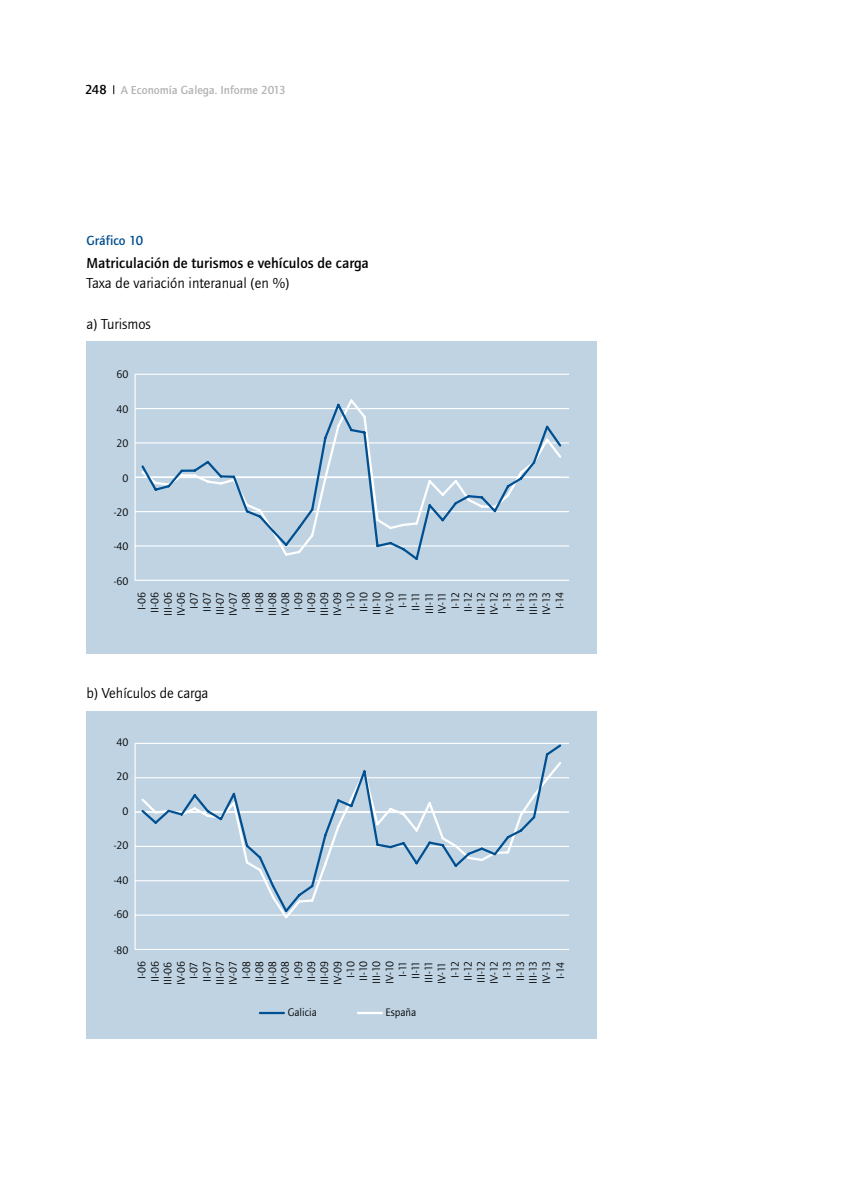
<style>
.page{position:relative;width:851px;height:1191px;background:#fff}
.page>*{position:absolute;margin:0;border:0;box-sizing:border-box;transform-origin:0 0}
.t1{font:15px "Foundry Journal";color:#000}
.t2{font:500 15px "Foundry Journal";color:#000}
.t3{font:500 13.5px "Foundry Journal";color:#004f90}
.t4{font:500 12px "Foundry Journal";color:#b1b2b3}
.t5{font:11.25px/13px "Foundry Journal";color:#000}
.s1{font-size:13.5px;color:#000}
</style>
<div class="page">
<div style="left:86px;top:342px;width:511px;height:312px;background:#bfd3e3"></div>
<hr style="left:134px;top:374px;width:2px;height:206px;background:#fff">
<hr style="left:135px;top:580px;width:434px;height:1px;background:#fff">
<hr style="left:135px;top:545px;width:434px;height:1px;background:#fff">
<hr style="left:135px;top:511px;width:434px;height:1px;background:#fff">
<hr style="left:135px;top:476px;width:434px;height:2px;background:#fff">
<hr style="left:135px;top:442px;width:434px;height:1px;background:#fff">
<hr style="left:135px;top:408px;width:434px;height:1px;background:#fff">
<hr style="left:135px;top:374px;width:434px;height:1px;background:#fff">
<svg style="left:139px;top:402px;width:424px;height:158px"></svg>
<div style="left:86px;top:711px;width:511px;height:327px;background:#bfd3e3"></div>
<hr style="left:142px;top:811px;width:427px;height:2px;background:#fff">
<hr style="left:134px;top:743px;width:2px;height:206px;background:#fff">
<hr style="left:135px;top:949px;width:434px;height:1px;background:#fff">
<hr style="left:135px;top:914px;width:434px;height:1px;background:#fff">
<hr style="left:135px;top:880px;width:434px;height:1px;background:#fff">
<hr style="left:135px;top:846px;width:434px;height:1px;background:#fff">
<hr style="left:135px;top:811px;width:425px;height:2px;background:#fff">
<hr style="left:135px;top:777px;width:434px;height:1px;background:#fff">
<hr style="left:135px;top:743px;width:434px;height:1px;background:#fff">
<svg style="left:139px;top:742px;width:424px;height:273px"></svg>
<p class="t4" style="left:85px;top:83px;width:202px"><span class="s1">248</span> A Economía Galega. Informe 2013</p>
<p class="t3" style="left:86px;top:233px;width:58px">Gráfico 10</p>
<h1 class="t2" style="left:86px;top:254px;width:284px">Matriculación de turismos e vehículos de carga</h1>
<h1 class="t1" style="left:86px;top:275px;width:204px">Taxa de variación interanual (en %)</h1>
<h1 class="t1" style="left:86px;top:315px;width:66px">a) Turismos</h1>
<p class="t5" style="left:116px;top:368px;width:13px">60</p>
<p class="t5" style="left:116px;top:403px;width:13px">40</p>
<p class="t5" style="left:116px;top:437px;width:13px">20</p>
<p class="t5" style="left:122px;top:471px;width:7px">0</p>
<p class="t5" style="left:114px;top:506px;width:16px">-20</p>
<p class="t5" style="left:114px;top:540px;width:16px">-40</p>
<p class="t5" style="left:114px;top:574px;width:16px">-60</p>
<p class="t5" style="left:344px;top:609px;width:19px;rotate:-90deg">I-10</p>
<p class="t5" style="left:357px;top:612px;width:22px;rotate:-90deg">II-10</p>
<p class="t5" style="left:370px;top:615px;width:25px;rotate:-90deg">III-10</p>
<p class="t5" style="left:383px;top:615px;width:25px;rotate:-90deg">IV-10</p>
<p class="t5" style="left:553px;top:609px;width:18px;rotate:-90deg">I-14</p>
<p class="t5" style="left:135px;top:613px;width:22px;rotate:-90deg">I-06<br>II-06</p>
<p class="t5" style="left:162px;top:616px;width:25px;rotate:-90deg">III-06<br>IV-06</p>
<p class="t5" style="left:292px;top:613px;width:22px;rotate:-90deg">I-09<br>II-09</p>
<p class="t5" style="left:318px;top:616px;width:25px;rotate:-90deg">III-09<br>IV-09</p>
<p class="t5" style="left:227px;top:615px;width:25px;text-align:justify;rotate:-90deg">IV-07<br>I-08<br>II-08</p>
<p class="t5" style="left:266px;top:616px;width:25px;rotate:-90deg">III-08<br>IV-08</p>
<p class="t5" style="left:188px;top:609px;width:19px;rotate:-90deg">I-07</p>
<p class="t5" style="left:201px;top:612px;width:22px;rotate:-90deg">II-07</p>
<p class="t5" style="left:214px;top:615px;width:25px;rotate:-90deg">III-07</p>
<p class="t5" style="left:449px;top:608px;width:18px;rotate:-90deg">I-12</p>
<p class="t5" style="left:461px;top:611px;width:21px;rotate:-90deg">II-12</p>
<p class="t5" style="left:474px;top:614px;width:24px;rotate:-90deg">III-12</p>
<p class="t5" style="left:488px;top:615px;width:24px;rotate:-90deg">IV-12</p>
<p class="t5" style="left:501px;top:609px;width:18px;rotate:-90deg">I-13</p>
<p class="t5" style="left:514px;top:612px;width:21px;rotate:-90deg">II-13</p>
<p class="t5" style="left:527px;top:615px;width:24px;rotate:-90deg">III-13</p>
<p class="t5" style="left:540px;top:615px;width:24px;rotate:-90deg">IV-13</p>
<p class="t5" style="left:396px;top:608px;width:17px;rotate:-90deg">I-11</p>
<p class="t5" style="left:409px;top:611px;width:20px;rotate:-90deg">II-11</p>
<p class="t5" style="left:423px;top:614px;width:23px;rotate:-90deg">III-11</p>
<p class="t5" style="left:435px;top:614px;width:23px;rotate:-90deg">IV-11</p>
<h1 class="t1" style="left:86px;top:684px;width:124px">b) Vehículos de carga</h1>
<p class="t5" style="left:116px;top:736px;width:13px">40</p>
<p class="t5" style="left:116px;top:770px;width:13px">20</p>
<p class="t5" style="left:122px;top:804px;width:7px">0</p>
<p class="t5" style="left:114px;top:839px;width:16px">-20</p>
<p class="t5" style="left:114px;top:873px;width:16px">-40</p>
<p class="t5" style="left:114px;top:907px;width:16px">-60</p>
<p class="t5" style="left:114px;top:943px;width:16px">-80</p>
<p class="t5" style="left:370px;top:983px;width:25px;rotate:-90deg">III-10</p>
<p class="t5" style="left:383px;top:984px;width:25px;rotate:-90deg">IV-10</p>
<p class="t5" style="left:357px;top:981px;width:22px;rotate:-90deg">II-10</p>
<p class="t5" style="left:474px;top:983px;width:24px;rotate:-90deg">III-12</p>
<p class="t5" style="left:344px;top:978px;width:19px;rotate:-90deg">I-10</p>
<p class="t5" style="left:487px;top:983px;width:24px;rotate:-90deg">IV-12</p>
<p class="t5" style="left:135px;top:982px;width:22px;rotate:-90deg">I-06<br>II-06</p>
<p class="t5" style="left:161px;top:985px;width:25px;rotate:-90deg">III-06<br>IV-06</p>
<p class="t5" style="left:266px;top:985px;width:25px;text-align:center;rotate:-90deg">III-08<br>IV-08<br>I-09<br>II-09</p>
<p class="t5" style="left:318px;top:985px;width:25px;rotate:-90deg">III-09<br>IV-09</p>
<p class="t5" style="left:227px;top:984px;width:25px;text-align:justify;rotate:-90deg">IV-07<br>I-08<br>II-08</p>
<p class="t5" style="left:201px;top:981px;width:22px;rotate:-90deg">II-07</p>
<p class="t5" style="left:214px;top:984px;width:25px;rotate:-90deg">III-07</p>
<p class="t5" style="left:526px;top:984px;width:24px;rotate:-90deg">III-13</p>
<p class="t5" style="left:448px;top:978px;width:18px;rotate:-90deg">I-12</p>
<p class="t5" style="left:461px;top:981px;width:21px;rotate:-90deg">II-12</p>
<p class="t5" style="left:554px;top:978px;width:18px;rotate:-90deg">I-14</p>
<p class="t5" style="left:501px;top:978px;width:18px;rotate:-90deg">I-13</p>
<p class="t5" style="left:514px;top:981px;width:21px;rotate:-90deg">II-13</p>
<p class="t5" style="left:540px;top:984px;width:24px;rotate:-90deg">IV-13</p>
<p class="t5" style="left:187px;top:979px;width:19px;rotate:-90deg">I-07</p>
<p class="t5" style="left:409px;top:979px;width:20px;rotate:-90deg">II-11</p>
<p class="t5" style="left:422px;top:983px;width:23px;rotate:-90deg">III-11</p>
<p class="t5" style="left:396px;top:977px;width:17px;rotate:-90deg">I-11</p>
<p class="t5" style="left:435px;top:983px;width:23px;rotate:-90deg">IV-11</p>
<p class="t5" style="left:288px;top:1006px;width:31px">Galicia</p>
<p class="t5" style="left:385px;top:1006px;width:32px">España</p>
</div>
